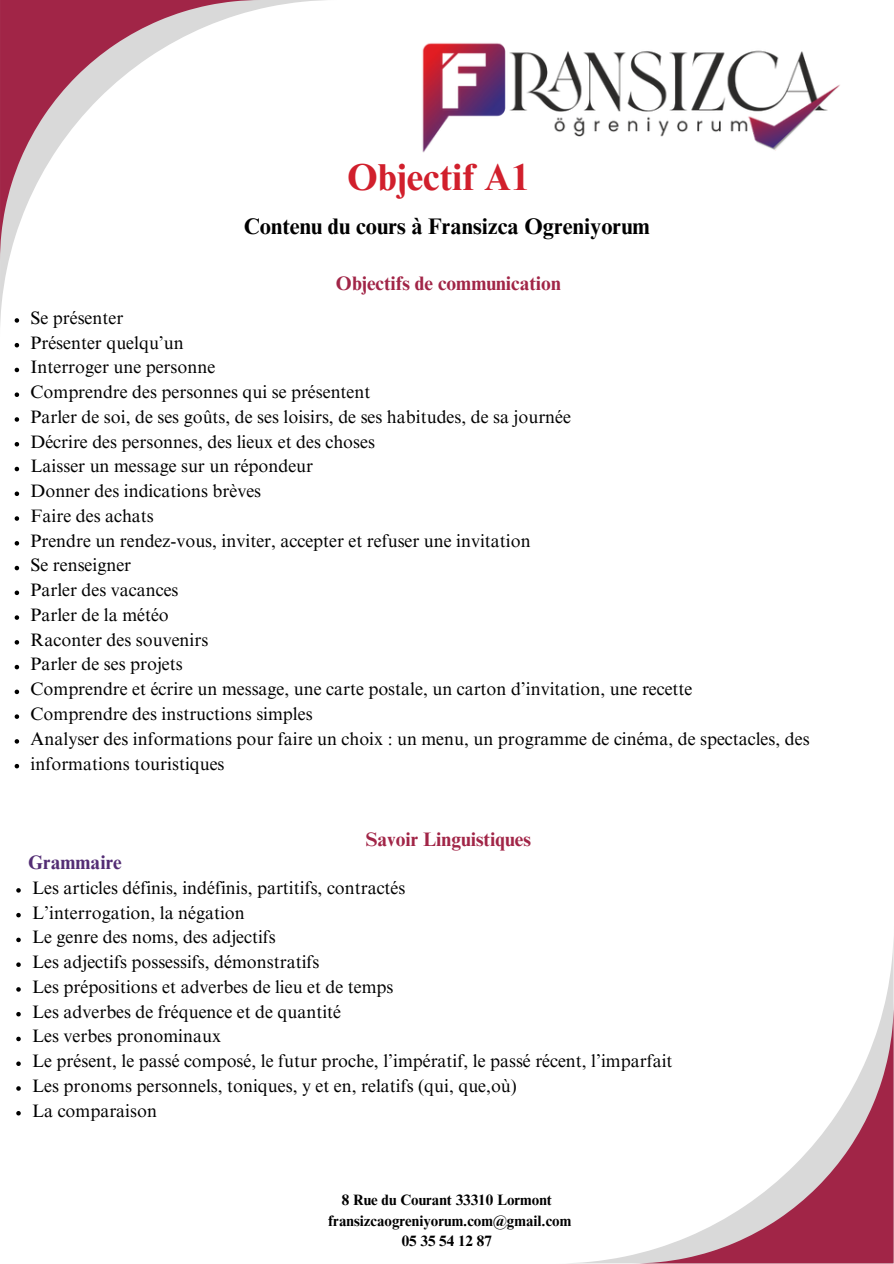
<style>
.page{position:relative;width:894px;height:1264px;background:#fff}
.page>*{position:absolute;margin:0;border:0;box-sizing:border-box;transform-origin:0 0}
.t1{font:700 37.5px "Times NRMT Pro";color:#d11f2c}
.t2{font:700 22.5px "Times NRMT Pro";color:#000}
.t3{font:700 19.5px "Times NRMT Pro";color:#a12547}
.t4{font:700 19.5px "Times NRMT Pro";color:#532d74}
.t5{font:18px "Times NRMT Pro";color:#000}
.t6{font:700 15px "Times NRMT Pro";color:#000}
</style>
<div class="page">
<svg style="left:0;top:0;width:325px;height:325px"></svg>
<svg style="left:0;top:0;width:261px;height:261px"></svg>
<svg style="left:632px;top:1002px;width:261px;height:261px"></svg>
<img style="left:422px;top:43px;width:418px;height:110px">
<svg style="left:15px;top:318px;width:4px;height:5px"></svg>
<svg style="left:15px;top:343px;width:4px;height:4px"></svg>
<svg style="left:15px;top:368px;width:4px;height:4px"></svg>
<svg style="left:15px;top:392px;width:4px;height:5px"></svg>
<svg style="left:15px;top:417px;width:4px;height:5px"></svg>
<svg style="left:15px;top:442px;width:4px;height:4px"></svg>
<svg style="left:15px;top:467px;width:4px;height:4px"></svg>
<svg style="left:15px;top:491px;width:4px;height:5px"></svg>
<svg style="left:15px;top:516px;width:4px;height:5px"></svg>
<svg style="left:15px;top:541px;width:4px;height:4px"></svg>
<svg style="left:15px;top:566px;width:4px;height:4px"></svg>
<svg style="left:15px;top:590px;width:4px;height:5px"></svg>
<svg style="left:15px;top:615px;width:4px;height:5px"></svg>
<svg style="left:15px;top:640px;width:4px;height:4px"></svg>
<svg style="left:15px;top:665px;width:4px;height:4px"></svg>
<svg style="left:15px;top:689px;width:4px;height:5px"></svg>
<svg style="left:15px;top:714px;width:4px;height:5px"></svg>
<svg style="left:15px;top:739px;width:4px;height:4px"></svg>
<svg style="left:15px;top:764px;width:4px;height:4px"></svg>
<svg style="left:16px;top:888px;width:5px;height:4px"></svg>
<svg style="left:16px;top:912px;width:5px;height:5px"></svg>
<svg style="left:16px;top:937px;width:5px;height:5px"></svg>
<svg style="left:16px;top:962px;width:5px;height:4px"></svg>
<svg style="left:16px;top:987px;width:5px;height:4px"></svg>
<svg style="left:16px;top:1012px;width:5px;height:4px"></svg>
<svg style="left:16px;top:1036px;width:5px;height:5px"></svg>
<svg style="left:16px;top:1061px;width:5px;height:4px"></svg>
<svg style="left:16px;top:1086px;width:5px;height:4px"></svg>
<svg style="left:16px;top:1111px;width:5px;height:4px"></svg>
<p class="t1" style="left:347px;top:163px;width:184px">Objectif A1</p>
<p class="t2" style="left:243px;top:217px;width:407px">Contenu du cours à Fransizca Ogreniyorum</p>
<h1 class="t3" style="left:336px;top:276px;width:226px">Objectifs de communication</h1>
<h2 class="t5" style="left:31px;top:311px;width:94px">Se présenter</h2>
<h3 class="t5" style="left:31px;top:336px;width:155px">Présenter quelqu’un</h3>
<p class="t5" style="left:31px;top:360px;width:186px">Interroger une personne</p>
<p class="t5" style="left:31px;top:385px;width:341px">Comprendre des personnes qui se présentent</p>
<p class="t5" style="left:31px;top:410px;width:541px">Parler de soi, de ses goûts, de ses loisirs, de ses habitudes, de sa journée</p>
<p class="t5" style="left:31px;top:435px;width:346px">Décrire des personnes, des lieux et des choses</p>
<p class="t5" style="left:31px;top:459px;width:284px">Laisser un message sur un répondeur</p>
<p class="t5" style="left:31px;top:484px;width:232px">Donner des indications brèves</p>
<p class="t5" style="left:31px;top:509px;width:125px">Faire des achats</p>
<p class="t5" style="left:31px;top:534px;width:501px">Prendre un rendez-vous, inviter, accepter et refuser une invitation</p>
<p class="t5" style="left:31px;top:558px;width:102px">Se renseigner</p>
<p class="t5" style="left:31px;top:583px;width:149px">Parler des vacances</p>
<p class="t5" style="left:31px;top:608px;width:140px">Parler de la météo</p>
<p class="t5" style="left:31px;top:633px;width:179px">Raconter des souvenirs</p>
<p class="t5" style="left:31px;top:657px;width:154px">Parler de ses projets</p>
<p class="t5" style="left:31px;top:682px;width:663px">Comprendre et écrire un message, une carte postale, un carton d’invitation, une recette</p>
<p class="t5" style="left:31px;top:707px;width:283px">Comprendre des instructions simples</p>
<p class="t5" style="left:31px;top:732px;width:780px">Analyser des informations pour faire un choix : un menu, un programme de cinéma, de spectacles, des</p>
<p class="t5" style="left:31px;top:756px;width:195px">informations touristiques</p>
<p class="t3" style="left:365px;top:832px;width:167px">Savoir Linguistiques</p>
<p class="t5" style="left:32px;top:880px;width:374px">Les articles définis, indéfinis, partitifs, contractés</p>
<h3 class="t5" style="left:32px;top:905px;width:214px">L’interrogation, la négation</h3>
<h3 class="t5" style="left:32px;top:930px;width:245px">Le genre des noms, des adjectifs</h3>
<p class="t5" style="left:32px;top:955px;width:289px">Les adjectifs possessifs, démonstratifs</p>
<p class="t5" style="left:32px;top:979px;width:362px">Les prépositions et adverbes de lieu et de temps</p>
<p class="t5" style="left:32px;top:1004px;width:310px">Les adverbes de fréquence et de quantité</p>
<p class="t5" style="left:32px;top:1029px;width:190px">Les verbes pronominaux</p>
<p class="t5" style="left:32px;top:1054px;width:641px">Le présent, le passé composé, le futur proche, l’impératif, le passé récent, l’imparfait</p>
<p class="t5" style="left:32px;top:1078px;width:486px">Les pronoms personnels, toniques, y et en, relatifs (qui, que,où)</p>
<p class="t5" style="left:32px;top:1103px;width:126px">La comparaison</p>
<p class="t4" style="left:28px;top:855px;width:95px">Grammaire</p>
<p class="t6" style="left:341px;top:1194px;width:211px">8 Rue du Courant 33310 Lormont</p>
<p class="t6" style="left:328px;top:1214px;width:244px">fransizcaogreniyorum.com@gmail.com</p>
<p class="t6" style="left:401px;top:1234px;width:91px">05 35 54 12 87</p>
</div>
